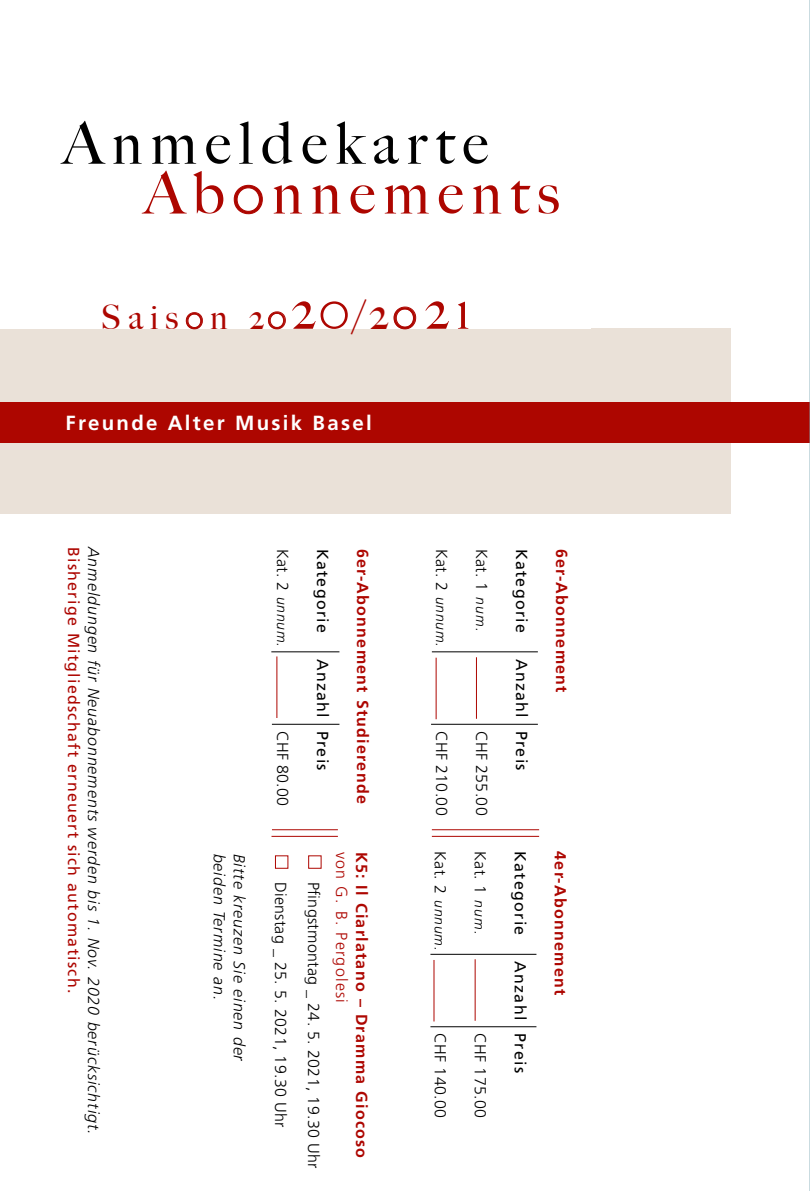
<style>
.page{position:relative;width:810px;height:1191px;background:#fff}
.page>*{position:absolute;margin:0;border:0;box-sizing:border-box;transform-origin:0 0}
.t1{font:500 58.4px "Big Caslon";letter-spacing:.14em;color:#000}
.t2{font:500 58.4px "Big Caslon";letter-spacing:.14em;color:#ad0600}
.t3{font:500 33.4px "Big Caslon";letter-spacing:.21em;color:#ad0600}
.t4{font:700 20.4px "Frutiger";letter-spacing:.115em;color:#fff}
.t5{font:300 16px "Frutiger";letter-spacing:.02em;color:#000}
.t6{font:italic 300 16px "Frutiger";letter-spacing:.06em;color:#000}
.t7{font:700 16px "Frutiger";letter-spacing:.08em;color:#ad0600}
.t8{font:16px "Frutiger";letter-spacing:.08em;color:#000}
.t9{font:16px "Frutiger";letter-spacing:.08em;color:#ad0600}
.t10{font:300 16px "Frutiger";letter-spacing:.08em;color:#ad0600}
.t11{font:italic 300 14px "Frutiger";letter-spacing:.05em;color:#000}
.s1{font-size:35px}
.s2{font-size:56.8px}
.s3{font-size:39px}
.s4{font-size:45px}
.s5{font-style:normal;font-size:16px}
.s6{font-style:italic;font-size:14px}
</style>
<div class="page">
<div style="left:0;top:328px;width:730px;height:185px;background:#eae1d8"></div>
<div style="left:0;top:402px;width:809px;height:41px;background:#ad0600"></div>
<hr style="left:271px;top:651px;width:68px;height:1px;background:#000">
<hr style="left:272px;top:724px;width:67px;height:1px;background:#000">
<hr style="left:276px;top:656px;width:1px;height:62px;background:#ad0600">
<hr style="left:431px;top:829px;width:108px;height:1px;background:#ad0600">
<hr style="left:431px;top:836px;width:108px;height:1px;background:#ad0600">
<hr style="left:431px;top:651px;width:106px;height:1px;background:#000">
<hr style="left:431px;top:724px;width:106px;height:1px;background:#000">
<hr style="left:435px;top:657px;width:1px;height:62px;background:#ad0600">
<hr style="left:476px;top:657px;width:1px;height:62px;background:#ad0600">
<hr style="left:430px;top:954px;width:106px;height:1px;background:#000">
<hr style="left:430px;top:1026px;width:106px;height:1px;background:#000">
<hr style="left:474px;top:959px;width:1px;height:61px;background:#ad0600">
<hr style="left:433px;top:960px;width:1px;height:61px;background:#ad0600">
<svg style="left:457px;top:302px;width:11px;height:27px"></svg>
<hr style="left:272px;top:829px;width:66px;height:1px;background:#ad0600">
<hr style="left:271px;top:836px;width:67px;height:1px;background:#ad0600">
<hr style="left:809px;top:0;width:1px;height:1191px;background:#7eaab5">
<p class="t1" style="left:62px;top:95px;width:427px">Anmeldekarte</p>
<p class="t2" style="left:143px;top:145px;width:417px">Ab0nnements</p>
<p class="t3" style="left:101px;top:289px;width:349px">Sais0n <span class="s1">20</span><span class="s2">20</span><span class="s3">/</span><span class="s4">20</span><span class="s2">2</span></p>
<p class="t4" style="left:66px;top:410px;width:307px">Freunde Alter Musik Basel</p>
<p class="t9" style="left:83px;top:547px;width:448px;rotate:90deg">Bisherige Mitgliedschaft erneuert sich automatisch.</p>
<p class="t6" style="left:103px;top:547px;width:589px;rotate:90deg">Anmeldungen für Neuabonnements werden bis 1. Nov. 2020 berücksichtigt.</p>
<p class="t8" style="left:531px;top:549px;width:86px;rotate:90deg">Kategorie</p>
<p class="t7" style="left:571px;top:549px;width:145px;rotate:90deg">6er-Abonnement</p>
<p class="t8" style="left:332px;top:549px;width:86px;rotate:90deg">Kategorie</p>
<p class="t7" style="left:372px;top:549px;width:256px;rotate:90deg">6er-Abonnement Studierende</p>
<p class="t11" style="left:290px;top:549px;width:100px;rotate:90deg"><span class="s5">Kat. 2</span> unnum.</p>
<p class="t11" style="left:448px;top:549px;width:100px;rotate:90deg"><span class="s5">Kat. 2</span> unnum.</p>
<p class="t5" style="left:490px;top:549px;width:84px;rotate:90deg">Kat. 1 <span class="s6">num.</span></p>
<p class="t8" style="left:332px;top:659px;width:113px;rotate:90deg">Anzahl Preis</p>
<p class="t8" style="left:531px;top:659px;width:113px;rotate:90deg">Anzahl Preis</p>
<p class="t5" style="left:291px;top:730px;width:77px;rotate:90deg">CHF 80.00</p>
<p class="t5" style="left:450px;top:730px;width:86px;rotate:90deg">CHF 210.00</p>
<p class="t5" style="left:490px;top:731px;width:86px;rotate:90deg">CHF 255.00</p>
<p class="t8" style="left:529px;top:851px;width:86px;rotate:90deg">Kategorie</p>
<p class="t7" style="left:569px;top:851px;width:145px;rotate:90deg">4er-Abonnement</p>
<p class="t10" style="left:350px;top:851px;width:153px;rotate:90deg">von G. B. Pergolesi</p>
<p class="t7" style="left:371px;top:851px;width:308px;rotate:90deg">K5: Il Ciarlatano – Dramma Giocoso</p>
<p class="t11" style="left:447px;top:851px;width:101px;rotate:90deg"><span class="s5">Kat. 2</span> unnum.</p>
<p class="t5" style="left:489px;top:851px;width:85px;rotate:90deg">Kat. 1 <span class="s6">num.</span></p>
<p class="t6" style="left:228px;top:853px;width:148px;rotate:90deg">beiden Termine an.</p>
<p class="t6" style="left:248px;top:853px;width:209px;rotate:90deg">Bitte kreuzen Sie einen der</p>
<p class="t5" style="left:289px;top:881px;width:247px;rotate:90deg">Dienstag _ 25. 5. 2021, 19.30 Uhr</p>
<p class="t5" style="left:322px;top:881px;width:288px;rotate:90deg">Pfingstmontag _ 24. 5. 2021, 19.30 Uhr</p>
<p class="t8" style="left:529px;top:961px;width:113px;rotate:90deg">Anzahl Preis</p>
<p class="t5" style="left:449px;top:1033px;width:86px;rotate:90deg">CHF 140.00</p>
<p class="t5" style="left:489px;top:1033px;width:86px;rotate:90deg">CHF 175.00</p>
</div>
